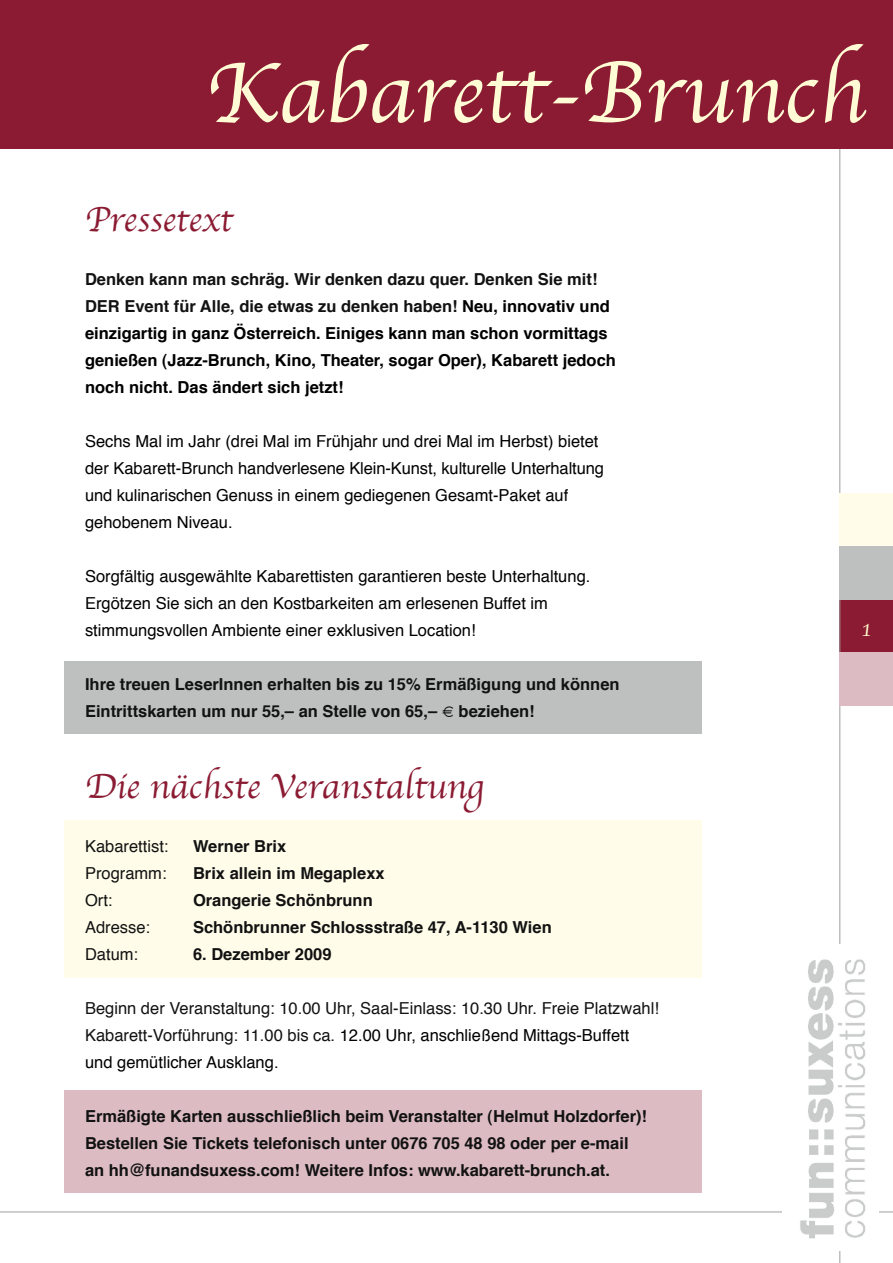
<style>
.page{position:relative;width:893px;height:1263px;background:#fff}
.page>*{position:absolute;margin:0;border:0;box-sizing:border-box;transform-origin:0 0}
.t1{font:90px "Apple Chancery";color:#fffcd5}
.t2{font:36px "Apple Chancery";color:#8b1b33}
.t3{font:24px "Apple Chancery";color:#fffbca}
.t4{font:700 16.5px/27px "Helvetica";color:#121212}
.t5{font:16.5px/27px "Helvetica";color:#000}
.t6{font:700 16.5px/27px "Helvetica";color:#000}
.t7{font:16.5px/27px "Helvetica";color:#121212}
.s1{color:#121212}
.s2{color:#000}
</style>
<div class="page">
<div style="left:840px;top:600px;width:53px;height:53px;background:#8b1b33"></div>
<hr style="left:840px;top:7px;width:1px;height:1256px;background:#9d9f9e">
<div style="left:0;top:0;width:893px;height:149px;background:#8b1b33"></div>
<hr style="left:0;top:1212px;width:893px;height:1px;background:#9d9f9e">
<div style="left:782px;top:944px;width:97px;height:306px;background:#fff"></div>
<img style="left:800px;top:959px;width:66px;height:280px">
<div style="left:840px;top:493px;width:53px;height:53px;background:#fffdea"></div>
<div style="left:840px;top:546px;width:53px;height:54px;background:#bdc0bf"></div>
<div style="left:840px;top:653px;width:53px;height:53px;background:#dcbbc2"></div>
<div style="left:64px;top:821px;width:638px;height:157px;background:#fffdea"></div>
<div style="left:64px;top:1091px;width:638px;height:102px;background:#dcbbc2"></div>
<div style="left:64px;top:661px;width:638px;height:72px;background:#bdc0bf"></div>
<h1 class="t1" style="left:206px;top:21px;width:662px">Kabarett-Brunch</h1>
<h2 class="t2" style="left:85px;top:190px;width:149px">Pressetext</h2>
<p class="t6" style="left:85px;top:264px;width:532px"><span class="s1">Denken kann man schräg. Wir denken dazu quer. Denken Sie mit!<br>DER Event für Alle, die etwas zu denken haben!</span> Neu, innovativ und einzigartig in ganz Österreich. Einiges kann man schon vormittags genießen (Jazz-Brunch, Kino, Theater, sogar Oper), Kabarett jedoch noch nicht. Das ändert sich jetzt!</p>
<p class="t5" style="left:85px;top:427px;width:520px">Sechs Mal im Jahr (drei Mal im Frühjahr und drei Mal im Herbst) bietet der Kabarett-Brunch handverlesene Klein-Kunst, kulturelle Unterhaltung und kulinarischen Genuss in einem gediegenen Gesamt-Paket auf gehobenem Niveau.</p>
<p class="t5" style="left:85px;top:562px;width:507px">Sorgfältig ausgewählte Kabarettisten garantieren beste Unterhaltung.<br>Ergötzen Sie sich an den Kostbarkeiten am erlesenen Buffet im stimmungsvollen Ambiente einer exklusiven Location!</p>
<p class="t4" style="left:85px;top:669px;width:536px">Ihre treuen LeserInnen erhalten bis zu 15% Ermäßigung und können<br>Eintrittskarten um nur 55,– an Stelle von 65,– € beziehen!</p>
<h2 class="t2" style="left:85px;top:757px;width:400px">Die nächste Veranstaltung</h2>
<p class="t7" style="left:85px;top:832px;width:85px">Kabarettist:</p>
<p class="t4" style="left:193px;top:831px;width:95px">Werner Brix</p>
<p class="t7" style="left:85px;top:859px;width:83px">Programm:</p>
<p class="t4" style="left:193px;top:858px;width:193px">Brix allein im Megaplexx</p>
<p class="t7" style="left:85px;top:886px;width:29px">Ort:</p>
<p class="t4" style="left:193px;top:885px;width:181px">Orangerie Schönbrunn</p>
<p class="t7" style="left:85px;top:913px;width:67px">Adresse:</p>
<p class="t4" style="left:193px;top:912px;width:360px">Schönbrunner Schlossstraße 47, A-1130 Wien</p>
<p class="t7" style="left:85px;top:940px;width:55px">Datum:</p>
<p class="t4" style="left:193px;top:939px;width:140px">6. Dezember 2009</p>
<p class="t7" style="left:85px;top:994px;width:575px">Beginn der Veranstaltung: 10.00 Uhr, Saal-Einlass: 10.30 Uhr. Freie Platzwahl!<br>Kabarett-Vorführung: 11.00 bis ca. <span class="s2">12.00 Uhr, anschließend Mittags-Buffett und gemütlicher Ausklang.</span></p>
<p class="t4" style="left:85px;top:1101px;width:564px">Ermäßigte Karten ausschließlich beim Veranstalter (Helmut Holzdorfer)!<br>Bestellen Sie Tickets telefonisch unter 0676 705 48 98 oder per e-mail an hh@funandsuxess.com! Weitere Infos: www.kabarett-brunch.at.</p>
<h3 class="t3" style="left:861px;top:609px;width:12px">1</h3>
</div>
